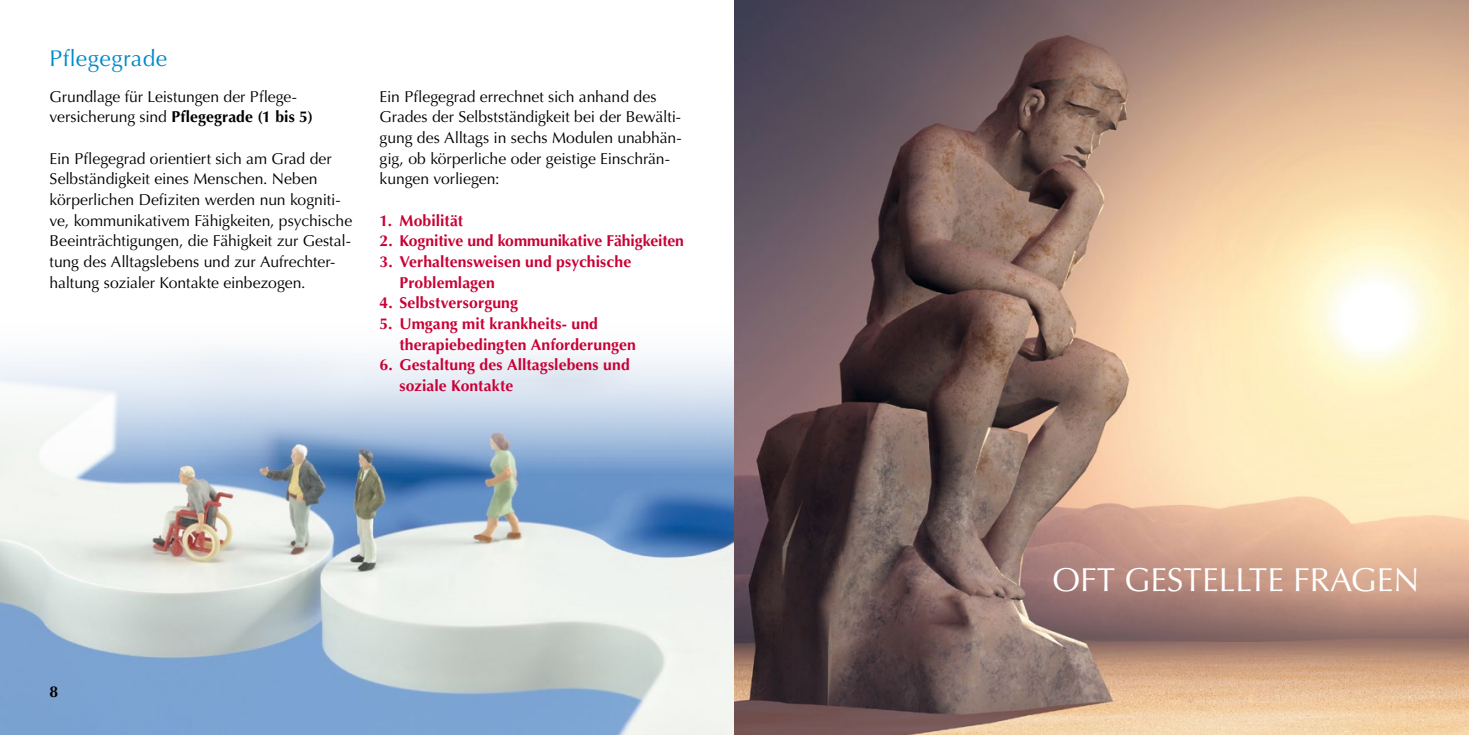
<style>
.page{position:relative;width:1469px;height:735px;background:#fff}
.page>*{position:absolute;margin:0;border:0;box-sizing:border-box;transform-origin:0 0}
.t1{font:33.25px "Optima LT Pro";color:#fff}
.t2{font:22.75px "Optima LT Pro";letter-spacing:.02em;color:#008ac9}
.t3{font:15.75px/20.7px "Optima LT Pro";letter-spacing:-.005em;color:#000}
.t4{font:700 15.75px/20.7px "Optima LT Pro";letter-spacing:.005em;color:#c90035}
.t5{font:700 15.75px "Optima LT Pro";color:#000}
.s1{font-weight:700}
</style>
<div class="page">
<img style="left:0;top:349px;width:734px;height:385px">
<img style="left:734px;top:0;width:734px;height:734px">
<h2 class="t2" style="left:50px;top:44px;width:119px">Pflegegrade</h2>
<p class="t3" style="left:50px;top:86px;width:265px">Grundlage für Leistungen der Pflege&shy;versicherung sind <span class="s1">Pflegegrade (1 bis 5)</span></p>
<p class="t3" style="left:50px;top:148px;width:304px">Ein Pflegegrad orientiert sich am Grad der Selbständigkeit eines Menschen. Neben körperlichen Defiziten werden nun kogniti&shy;ve, kommunikativem Fähigkeiten, psychische Beeinträchtigungen, die Fähigkeit zur Gestal&shy;tung des Alltagslebens und zur Aufrechter&shy;haltung sozialer Kontakte einbezogen.</p>
<p class="t3" style="left:379px;top:86px;width:303px">Ein Pflegegrad errechnet sich anhand des Grades der Selbstständigkeit bei der Bewälti&shy;gung des Alltags in sechs Modulen unabhän&shy;gig, ob körperliche oder geistige Einschrän&shy;kungen vorliegen:</p>
<p class="t4" style="left:379px;top:209px;width:85px">1. Mobilität</p>
<p class="t4" style="left:379px;top:230px;width:306px">2. Kognitive und kommunikative Fähigkeiten</p>
<p class="t4" style="left:399px;top:251px;width:233px;text-indent:-20px">3. Verhaltensweisen und psychische<br>Problemlagen</p>
<p class="t4" style="left:379px;top:292px;width:140px">4. Selbstversorgung</p>
<p class="t4" style="left:399px;top:313px;width:238px;text-indent:-20px">5. Umgang mit krankheits- und therapiebedingten Anforderungen</p>
<p class="t4" style="left:399px;top:354px;width:232px;text-indent:-20px">6. Gestaltung des Alltagslebens und soziale Kontakte</p>
<p class="t5" style="left:50px;top:681px;width:10px">8</p>
<h1 class="t1" style="left:1052px;top:558px;width:368px">OFT GESTELLTE FRAGEN</h1>
</div>
